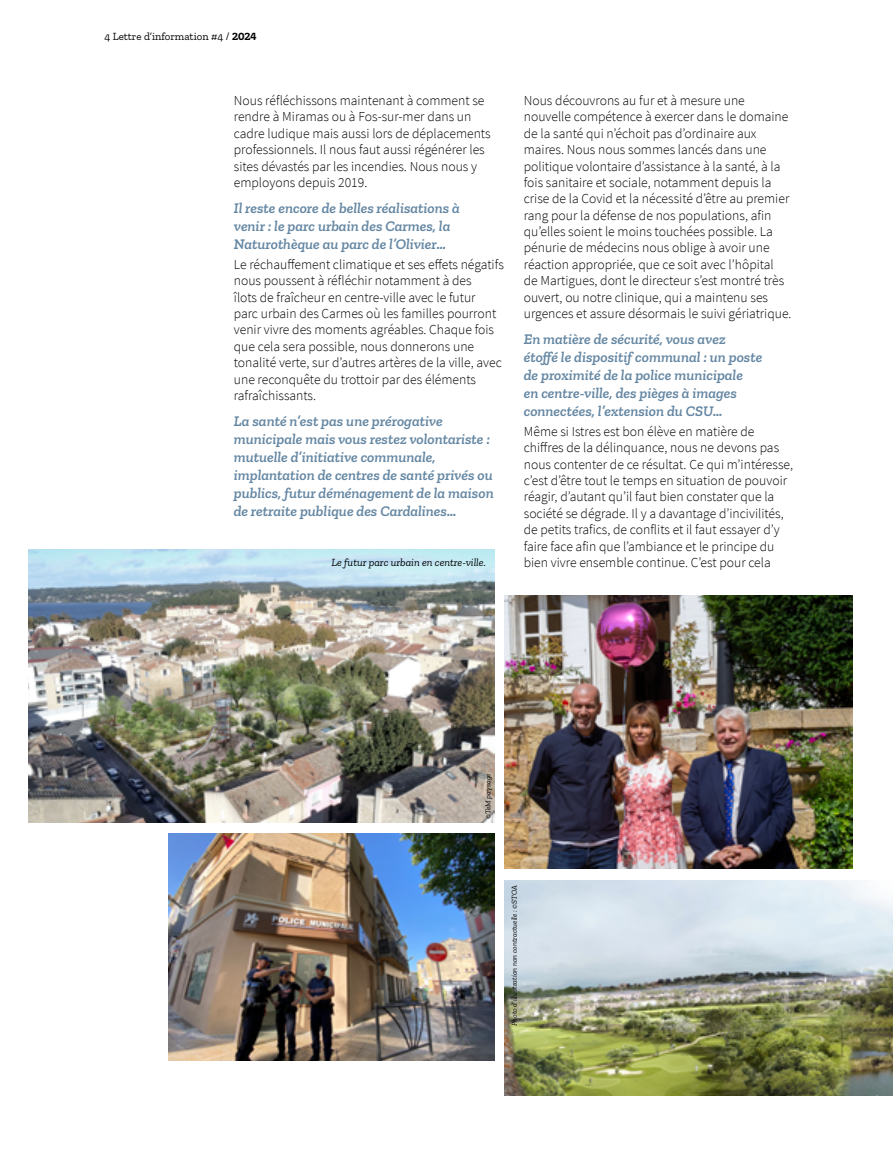
<style>
.page{position:relative;width:893px;height:1149px;background:#fff}
.page>*{position:absolute;margin:0;border:0;box-sizing:border-box;transform-origin:0 0}
.t1{font:italic 600 15px/18px "Zilla Slab";color:#6587a3}
.t2{font:300 13.65px/16.4px "Source Sans Pro";color:#000}
.t3{font:italic 10.95px "Zilla Slab";color:#000}
.t4{font:10.95px "Zilla Slab";color:#000}
.t5{font:italic 7.5px "Zilla Slab";color:#000}
.s1{font-weight:700}
</style>
<div class="page">
<img style="left:504px;top:880px;width:389px;height:215px">
<img style="left:29px;top:549px;width:465px;height:272px">
<img style="left:504px;top:595px;width:348px;height:273px">
<img style="left:169px;top:833px;width:325px;height:227px">
<p class="t4" style="left:104px;top:30px;width:154px">4 Lettre d’information #4 / <span class="s1">2024</span></p>
<p class="t2" style="left:234px;top:92px;width:258px">Nous réfléchissons maintenant à comment se rendre à Miramas ou à Fos-sur-mer dans un cadre ludique mais aussi lors de déplacements professionnels. Il nous faut aussi régénérer les sites dévastés par les incendies. Nous nous y employons depuis 2019.</p>
<p class="t1" style="left:234px;top:199px;width:228px">Il reste encore de belles réalisations à venir : le parc urbain des Carmes, la<br>Naturothèque au parc de l’Olivier…</p>
<p class="t2" style="left:234px;top:256px;width:271px">Le réchauffement climatique et ses effets négatifs nous poussent à réfléchir notamment à des<br>îlots de fraîcheur en centre-ville avec le futur<br>parc urbain des Carmes où les familles pourront venir vivre des moments agréables. Chaque fois que cela sera possible, nous donnerons une tonalité verte, sur d’autres artères de la ville, avec une reconquête du trottoir par des éléments rafraîchissants.</p>
<p class="t1" style="left:234px;top:411px;width:261px">La santé n’est pas une prérogative municipale mais vous restez volontariste : mutuelle d’initiative communale, implantation de centres de santé privés ou publics, futur déménagement de la maison de retraite publique des Cardalines…</p>
<p class="t3" style="left:331px;top:556px;width:156px">Le futur parc urbain en centre-ville.</p>
<p class="t2" style="left:524px;top:92px;width:269px">Nous découvrons au fur et à mesure une nouvelle compétence à exercer dans le domaine de la santé qui n’échoit pas d’ordinaire aux maires. Nous nous sommes lancés dans une politique volontaire d’assistance à la santé, à la fois sanitaire et sociale, notamment depuis la crise de la Covid et la nécessité d’être au premier rang pour la défense de nos populations, afin qu’elles soient le moins touchées possible. La pénurie de médecins nous oblige à avoir une réaction appropriée, que ce soit avec l’hôpital<br>de Martigues, dont le directeur s’est montré très ouvert, ou notre clinique, qui a maintenu ses urgences et assure désormais le suivi gériatrique.</p>
<p class="t1" style="left:524px;top:329px;width:240px">En matière de sécurité, vous avez étoffé le dispositif communal : un poste de proximité de la police municipale<br>en centre-ville, des pièges à images connectées, l’extension du CSU…</p>
<p class="t2" style="left:524px;top:423px;width:271px">Même si Istres est bon élève en matière de chiffres de la délinquance, nous ne devons pas nous contenter de ce résultat. Ce qui m’intéresse, c’est d’être tout le temps en situation de pouvoir réagir, d’autant qu’il faut bien constater que la société se dégrade. Il y a davantage d’incivilités, de petits trafics, de conflits et il faut essayer d’y faire face afin que l’ambiance et le principe du bien vivre ensemble continue. C’est pour cela</p>
<p class="t5" style="left:484px;top:818px;width:47px;rotate:-90deg">©TeM paysage</p>
<p class="t5" style="left:510px;top:1025px;width:142px;rotate:-90deg">Photo d’illustration non contractuelle : ©STOA</p>
</div>
